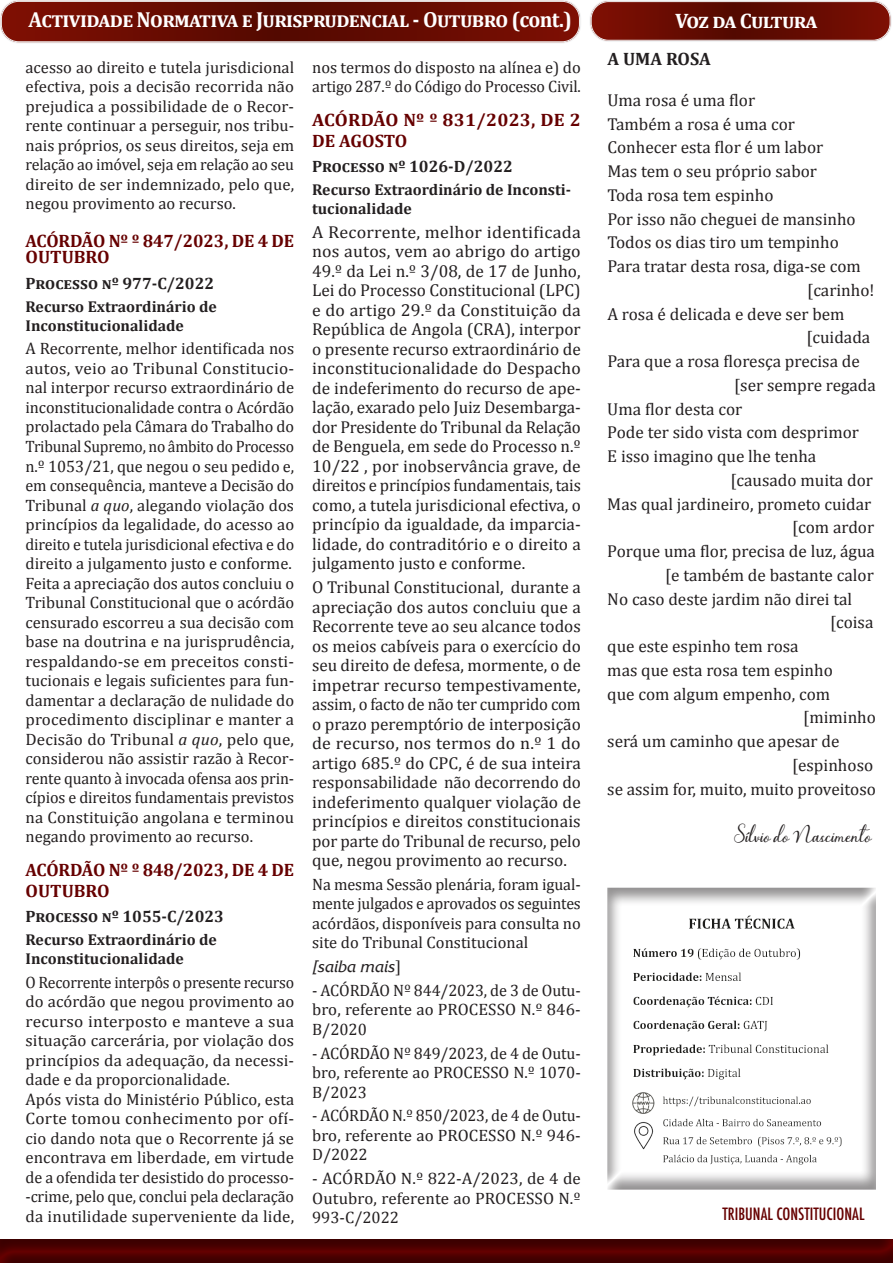
<style>
.page{position:relative;width:893px;height:1263px;background:#fff}
.page>*{position:absolute;margin:0;border:0;box-sizing:border-box;transform-origin:0 0}
.t1{font:700 21.9px "Cambria";letter-spacing:-.03em;color:#fff;scale:.96 1}
.t2{font:700 21px "Cambria";letter-spacing:-.03em;color:#fff}
.t3{font:700 18px/16.5px "Cambria";letter-spacing:-.005em;color:#600}
.t4{font:700 18px/21px "Cambria";letter-spacing:-.005em;color:#600;scale:1.04 1}
.t5{font:700 18px "Cambria";color:#231f20}
.t6{font:17.25px/19.5px "Cambria";color:#231f20;text-align:justify}
.t7{font:17.25px/19.5px "Cambria";color:#231f20;text-align:justify;scale:1.05 1}
.t8{font:16.5px/19.5px "Cambria";color:#231f20;text-align:justify}
.t9{font:16.5px/19.5px "Cambria";color:#231f20;scale:.96 1}
.t10{font:700 16.5px "Cambria";color:#231f20}
.t11{font:500 condensed 16.5px "Futura";color:#600}
.t12{font:16.5px "Friz Qua Regu Ital OS";color:#231f20}
.t13{font:700 15.75px/18.9px "Cambria";color:#231f20}
.t14{font:14.25px "Bluebell";color:#231f20}
.s1{font-style:italic}
.s2{font-family:"Cambria"}
</style>
<div class="page">
<svg style="left:2px;top:2px;width:577px;height:39px;background:#6a0e03"></svg>
<div style="left:0;top:0;width:581px;height:43px;border:1px solid #f2f3f4;border-radius:19px"></div>
<div style="left:1px;top:1px;width:579px;height:41px;border:1px solid #f2f3f4;border-radius:17px"></div>
<svg style="left:592px;top:2px;width:299px;height:38px;background:#6b1107"></svg>
<div style="left:590px;top:0;width:301px;height:42px;border:1px solid #f2f3f4;border-radius:19px"></div>
<div style="left:591px;top:1px;width:299px;height:39px;border:1px solid #f2f3f4;border-radius:17px"></div>
<div style="left:603px;top:875px;width:289px;height:315px;background:#231f20;opacity:.5"></div>
<img style="left:631px;top:1091px;width:24px;height:23px">
<img style="left:632px;top:1118px;width:23px;height:35px">
<div style="left:0;top:1239px;width:893px;height:24px;background:#231f20;opacity:.5"></div>
<h1 class="t1" style="left:29px;top:7px;width:568px">Actividade Normativa e Jurisprudencial - Outubro (cont.)</h1>
<p class="t8" style="left:26px;top:57px;width:270px">acesso ao direito e tutela jurisdicional efectiva, pois a decisão recorrida não prejudica a possibilidade de o Recor&shy;rente continuar a perseguir, nos tribu&shy;nais próprios, os seus direitos, seja em relação ao imóvel, seja em relação ao seu direito de ser indemnizado, pelo que, negou provimento ao recurso.</p>
<p class="t3" style="left:26px;top:232px;width:270px">ACÓRDÃO Nº º 847/2023, DE 4 DE<br>OUTUBRO</p>
<p class="t10" style="left:26px;top:273px;width:190px">Processo nº 977-C/2022</p>
<p class="t13" style="left:26px;top:297px;width:193px">Recurso Extraordinário de<br>Inconstitucionalidade</p>
<p class="t8" style="left:26px;top:339px;width:270px;text-align:left">A Recorrente, melhor identificada nos autos, veio ao Tribunal Constitucio&shy;nal interpor recurso extraordinário de inconstitucionalidade contra o Acórdão prolactado pela Câmara do Trabalho do Tribunal Supremo, no âmbito do Processo n.º 1053/21, que negou o seu pedido e, em consequência, manteve a Decisão do Tribunal <span class="s1">a quo</span>, alegando violação dos princípios da legalidade, do acesso ao direito e tutela jurisdicional efectiva e do direito a julgamento justo e conforme.<br>Feita a apreciação dos autos concluiu o Tribunal Constitucional que o acórdão censurado escorreu a sua decisão com base na doutrina e na jurisprudência, respaldando-se em preceitos consti&shy;tucionais e legais suficientes para fun&shy;damentar a declaração de nulidade do procedimento disciplinar e manter a Decisão do Tribunal <span class="s1">a quo</span>, pelo que, considerou não assistir razão à Recor&shy;rente quanto à invocada ofensa aos prin&shy;cípios e direitos fundamentais previstos na Constituição angolana e terminou negando provimento ao recurso.</p>
<p class="t3" style="left:26px;top:858px;width:270px;line-height:21px">ACÓRDÃO Nº º 848/2023, DE 4 DE<br>OUTUBRO</p>
<p class="t10" style="left:26px;top:906px;width:200px">Processo nº 1055-C/2023</p>
<p class="t13" style="left:26px;top:930px;width:193px">Recurso Extraordinário de<br>Inconstitucionalidade</p>
<p class="t9" style="left:26px;top:972px;width:281px">O Recorrente interpôs o presente recurso do acórdão que negou provimento ao recurso interposto e manteve a sua situação carcerária, por violação dos princípios da adequação, da necessi&shy;dade e da proporcionalidade.<br>Após vista do Ministério Público, esta Corte tomou conhecimento por ofí&shy;cio dando nota que o Recorrente já se encontrava em liberdade, em virtude de a ofendida ter desistido do processo--crime, pelo que, conclui pela declaração da inutilidade superveniente da lide,</p>
<p class="t8" style="left:312px;top:57px;width:270px">nos termos do disposto na alínea e) do artigo 287.º do Código do Processo Civil.</p>
<p class="t4" style="left:312px;top:109px;width:260px">ACÓRDÃO Nº º 831/2023, DE 2<br>DE AGOSTO</p>
<p class="t10" style="left:312px;top:156px;width:202px">Processo nº 1026-D/2022</p>
<p class="t13" style="left:312px;top:180px;width:260px">Recurso Extraordinário de Inconsti&shy;tucionalidade</p>
<p class="t7" style="left:312px;top:222px;width:257px">A Recorrente, melhor identificada nos autos, vem ao abrigo do artigo 49.º da Lei n.º 3/08, de 17 de Junho, Lei do Processo Constitucional (LPC) e do artigo 29.º da Constituição da República de Angola (CRA), interpor o presente recurso extraordinário de inconstitucionalidade do Despacho de indeferimento do recurso de ape&shy;lação, exarado pelo Juiz Desembarga&shy;dor Presidente do Tribunal da Relação de Benguela, em sede do Processo n.º 10/22 , por inobservância grave, de direitos e princípios fundamentais, tais como, a tutela jurisdicional efectiva, o princípio da igualdade, da imparcia&shy;lidade, do contraditório e o direito a julgamento justo e conforme.</p>
<p class="t6" style="left:312px;top:577px;width:270px">O Tribunal Constitucional, durante a apreciação dos autos concluiu que a Recorrente teve ao seu alcance todos os meios cabíveis para o exercício do seu direito de defesa, mormente, o de impetrar recurso tempestivamente, assim, o facto de não ter cumprido com o prazo peremptório de interposição de recurso, nos termos do n.º 1 do artigo 685.º do CPC, é de sua inteira responsabilidade não decorrendo do indeferimento qualquer violação de princípios e direitos constitucionais por parte do Tribunal de recurso, pelo que, negou provimento ao recurso.</p>
<p class="t8" style="left:312px;top:874px;width:270px">Na mesma Sessão plenária, foram igual&shy;mente julgados e aprovados os seguintes acórdãos, disponíveis para consulta no site do Tribunal Constitucional</p>
<p class="t12" style="left:312px;top:956px;width:91px">[saiba mais<span class="s2">]</span></p>
<p class="t8" style="left:312px;top:980px;width:270px">- ACÓRDÃO Nº 844/2023, de 3 de Outu&shy;bro, referente ao PROCESSO N.º 846- B/2020</p>
<p class="t8" style="left:312px;top:1043px;width:270px">- ACÓRDÃO Nº 849/2023, de 4 de Outu&shy;bro, referente ao PROCESSO N.º 1070- B/2023</p>
<p class="t8" style="left:312px;top:1106px;width:270px">- ACÓRDÃO N.º 850/2023, de 4 de Outu&shy;bro, referente ao PROCESSO N.º 946- D/2022</p>
<p class="t8" style="left:312px;top:1169px;width:270px">- ACÓRDÃO N.º 822-A/2023, de 4 de Outubro, referente ao PROCESSO N.º 993-C/2022</p>
<p class="t2" style="left:675px;top:8px;width:144px">Voz da Cultura</p>
<p class="t5" style="left:607px;top:48px;width:105px">A UMA ROSA</p>
<p class="t6" style="left:607px;top:90px;width:149px">Uma rosa é uma flor</p>
<p class="t6" style="left:607px;top:114px;width:189px">Também a rosa é uma cor</p>
<p class="t6" style="left:607px;top:138px;width:217px">Conhecer esta flor é um labor</p>
<p class="t6" style="left:607px;top:161px;width:211px">Mas tem o seu próprio sabor</p>
<p class="t6" style="left:607px;top:185px;width:168px">Toda rosa tem espinho</p>
<p class="t6" style="left:607px;top:209px;width:250px">Por isso não cheguei de mansinho</p>
<p class="t6" style="left:607px;top:233px;width:233px">Todos os dias tiro um tempinho</p>
<p class="t6" style="left:607px;top:256px;width:255px">Para tratar desta rosa, diga-se com</p>
<p class="t6" style="left:807px;top:280px;width:69px">[carinho!</p>
<p class="t6" style="left:607px;top:304px;width:239px">A rosa é delicada e deve ser bem</p>
<p class="t6" style="left:806px;top:328px;width:65px">[cuidada</p>
<p class="t6" style="left:607px;top:351px;width:254px">Para que a rosa floresça precisa de</p>
<p class="t6" style="left:734px;top:375px;width:143px">[ser sempre regada</p>
<p class="t6" style="left:607px;top:399px;width:137px">Uma flor desta cor</p>
<p class="t6" style="left:607px;top:423px;width:253px">Pode ter sido vista com desprimor</p>
<p class="t6" style="left:607px;top:446px;width:211px">E isso imagino que lhe tenha</p>
<p class="t6" style="left:730px;top:470px;width:144px">[causado muita dor</p>
<p class="t6" style="left:607px;top:494px;width:266px">Mas qual jardineiro, prometo cuidar</p>
<p class="t6" style="left:792px;top:518px;width:84px">[com ardor</p>
<p class="t6" style="left:607px;top:541px;width:269px">Porque uma flor, precisa de luz, água</p>
<p class="t6" style="left:665px;top:565px;width:210px">[e também de bastante calor</p>
<p class="t6" style="left:607px;top:589px;width:246px">No caso deste jardim não direi tal</p>
<p class="t6" style="left:830px;top:613px;width:45px">[coisa</p>
<p class="t6" style="left:607px;top:636px;width:193px">que este espinho tem rosa</p>
<p class="t6" style="left:607px;top:660px;width:227px">mas que esta rosa tem espinho</p>
<p class="t6" style="left:607px;top:684px;width:224px">que com algum empenho, com</p>
<p class="t6" style="left:803px;top:708px;width:74px">[miminho</p>
<p class="t6" style="left:607px;top:731px;width:234px">será um caminho que apesar de</p>
<p class="t6" style="left:792px;top:755px;width:83px">[espinhoso</p>
<p class="t6" style="left:607px;top:779px;width:270px">se assim for, muito, muito proveitoso</p>
<p class="t14" style="left:734px;top:829px;width:139px">Sílvio do Nascimento</p>
<p class="t11" style="left:722px;top:1203px;width:144px">TRIBUNAL CONSTITUCIONAL</p>
</div>
